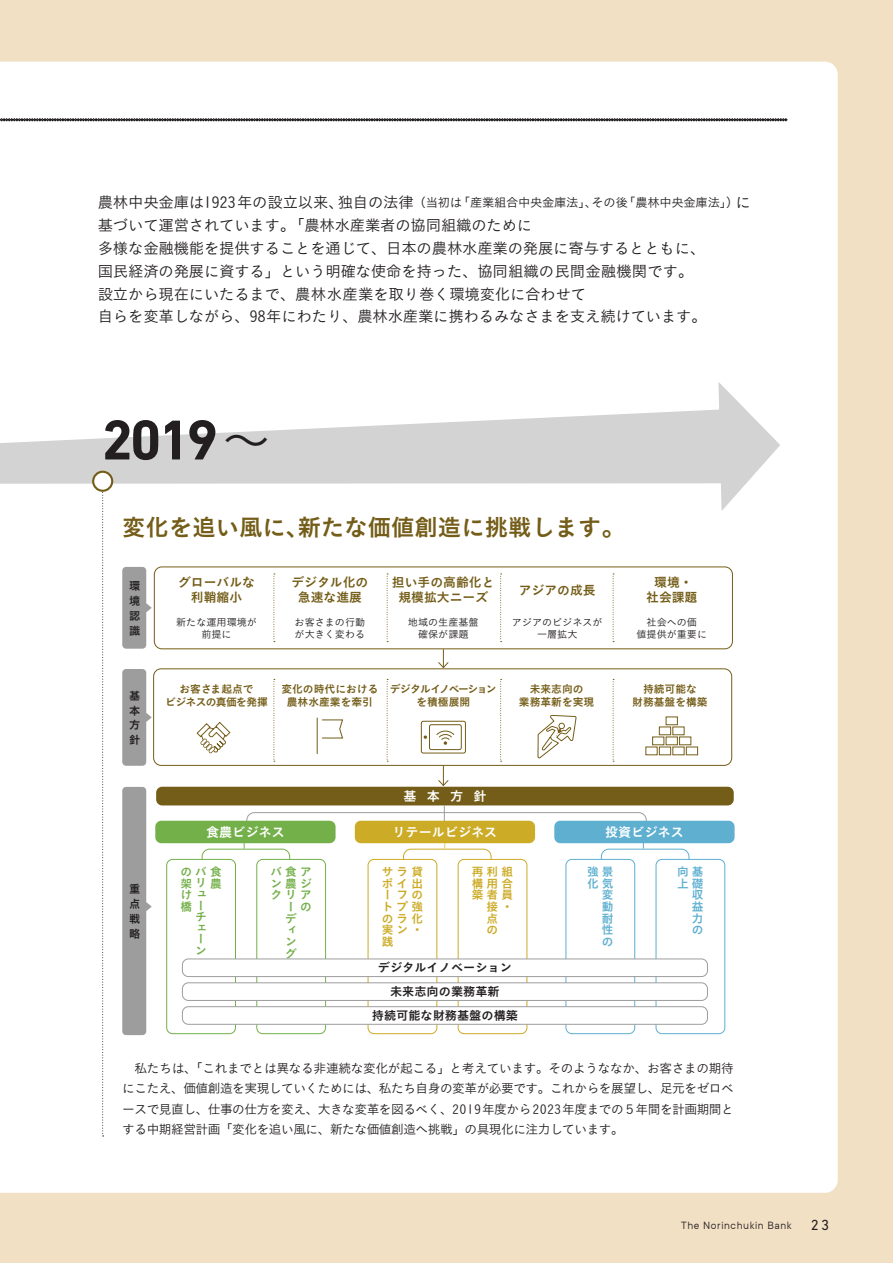
<style>
.page{position:relative;width:893px;height:1263px;background:#f2e0c5}
.page>*{position:absolute;margin:0;border:0;box-sizing:border-box;transform-origin:0 0}
.t1{font:700 57.15px "DIN Next LT Pro";color:#231f20}
.t2{font:23.4px "Koburina Go Std N W6";color:#745d18}
.t3{font:15.45px/22.8px "Koburina Go Std N W3";letter-spacing:-.015em;color:#231f20}
.t4{font:14.85px "DIN Next LT Pro";color:#231f20}
.t5{font:13.2px "Koburina Go Std W6";color:#fff}
.t6{font:12.9px/15px "Koburina Go Std W6";color:#745d18;text-align:center}
.t7{font:12.75px/20.2px "Koburina Go Std N W3";letter-spacing:-.04em;color:#231f20;text-align:justify}
.t8{font:12.3px "Koburina Go Std N W3";letter-spacing:-.025em;color:#231f20}
.t9{font:12.15px/23.9px "Koburina Go Std W6";color:#231f20;text-align:center}
.t10{font:11.7px/11.7px "Koburina Go Std W6";color:#ccab26}
.t11{font:11.7px/11.7px "Koburina Go Std W6";color:#74b04a}
.t12{font:11.7px "TT Commons";letter-spacing:.05em;color:#231f20}
.t13{font:11.7px/11.7px "Koburina Go Std W6";color:#5eafd0;text-align:right}
.t14{font:11.25px/14.9px "Koburina Go Std W6";color:#231f20;text-align:justify}
.t15{font:10.8px/13px "Koburina Go Std W6";color:#745d18;text-align:center}
.t16{font:10.8px/13px "Koburina Go Std W6";letter-spacing:-.06em;color:#745d18;text-align:center}
.t17{font:10.05px/11.7px "Koburina Go Std W3";color:#231f20;text-align:center}
.s1{font-size:15.45px}
.s2{font-family:"Koburina Go Std N W3";font-weight:400;font-size:46.5px}
</style>
<div class="page">
<div style="left:0;top:62px;width:838px;height:1131px;background:#fff"></div>
<div style="left:154px;top:566px;width:579px;height:83px;border:1px solid #745d18;border-radius:8px"></div>
<svg style="left:122px;top:567px;width:30px;height:82px"></svg>
<svg style="left:122px;top:669px;width:30px;height:97px"></svg>
<div style="left:167px;top:859px;width:68px;height:175px;background:#fff;border-radius:6px"></div>
<div style="left:166px;top:859px;width:70px;height:175px;border:1px solid #74b04a;border-radius:6px"></div>
<div style="left:257px;top:859px;width:69px;height:175px;background:#fff;border-radius:6px"></div>
<div style="left:256px;top:859px;width:70px;height:175px;border:1px solid #74b04a;border-radius:6px"></div>
<div style="left:368px;top:859px;width:69px;height:175px;background:#fff;border-radius:6px"></div>
<div style="left:368px;top:859px;width:69px;height:175px;border:1px solid #ccab26;border-radius:6px"></div>
<div style="left:458px;top:859px;width:69px;height:175px;background:#fff;border-radius:6px"></div>
<div style="left:458px;top:859px;width:69px;height:175px;border:1px solid #ccab26;border-radius:6px"></div>
<div style="left:566px;top:859px;width:69px;height:175px;background:#fff;border-radius:6px"></div>
<div style="left:566px;top:859px;width:69px;height:175px;border:1px solid #5eafd0;border-radius:6px"></div>
<div style="left:656px;top:859px;width:69px;height:175px;background:#fff;border-radius:6px"></div>
<div style="left:656px;top:859px;width:69px;height:175px;border:1px solid #5eafd0;border-radius:6px"></div>
<div style="left:156px;top:787px;width:578px;height:18px;background:#745d18;border-radius:6px"></div>
<div style="left:155px;top:821px;width:181px;height:22px;background:#74b04a;border-radius:6px"></div>
<div style="left:554px;top:821px;width:181px;height:22px;background:#5eafd0;border-radius:6px"></div>
<svg style="left:122px;top:787px;width:30px;height:248px"></svg>
<div style="left:182px;top:959px;width:525px;height:17px;background:#fff;border-radius:6px"></div>
<div style="left:182px;top:958px;width:526px;height:19px;border:1px solid #9d9d9e;border-radius:6px"></div>
<div style="left:182px;top:983px;width:525px;height:17px;background:#fff;border-radius:6px"></div>
<div style="left:182px;top:982px;width:526px;height:19px;border:1px solid #9d9d9e;border-radius:6px"></div>
<div style="left:182px;top:1007px;width:525px;height:17px;background:#fff;border-radius:6px"></div>
<div style="left:182px;top:1006px;width:526px;height:19px;border:1px solid #9d9d9e;border-radius:6px"></div>
<svg style="left:0;top:118px;width:787px;height:3px"></svg>
<svg style="left:0;top:409px;width:718px;height:92px;fill:#d4d3d3"></svg>
<svg style="left:718px;top:381px;width:64px;height:129px"></svg>
<svg style="left:102px;top:492px;width:2px;height:644px"></svg>
<svg style="left:196px;top:570px;width:502px;height:352px"></svg>
<div style="left:93px;top:472px;width:19px;height:19px;background:#fff;border-radius:50%"></div>
<div style="left:92px;top:471px;width:21px;height:21px;border:2px solid #745d18;border-radius:50%"></div>
<p class="t8" style="left:98px;top:193px;width:655px"><span class="s1">農林中央金庫は1923 年の設立以来、独自の法律</span>（当初は「産業組合中央金庫法」、その後「農林中央金庫法」）<span class="s1">に</span></p>
<p class="t3" style="left:98px;top:214px;width:611px">基づいて運営されています。 「農林水産業者の協同組織のために<br>多様な金融機能を提供することを通じて、日本の農林水産業の発展に寄与するとともに、国民経済の発展に資する」という明確な使命を持った、協同組織の民間金融機関です。設立から現在にいたるまで、農林水産業を取り巻く環境変化に合わせて<br>自らを変革しながら、98年にわたり、農林水産業に携わるみなさまを支え続けています。</p>
<h1 class="t1" style="left:102px;top:407px;width:170px">2019 <span class="s2">〜</span></h1>
<h2 class="t2" style="left:122px;top:509px;width:504px">変化を追い風に、新たな価値創造に挑戦します。</h2>
<p class="t6" style="left:291px;top:575px;width:78px">デジタル化の急速な進展</p>
<p class="t17" style="left:295px;top:617px;width:72px;text-align:left">お客さまの⾏動が⼤きく変わる</p>
<p class="t6" style="left:178px;top:575px;width:78px">グローバルな利鞘縮⼩</p>
<p class="t17" style="left:176px;top:617px;width:82px">新たな運用環境が前提に</p>
<p class="t6" style="left:392px;top:575px;width:104px">担い手の高齢化と規模拡大ニーズ</p>
<p class="t17" style="left:408px;top:617px;width:72px">地域の⽣産基盤確保が課題</p>
<p class="t14" style="left:129px;top:579px;width:12px">環境認識</p>
<p class="t6" style="left:646px;top:575px;width:53px">環境・社会課題</p>
<p class="t6" style="left:519px;top:583px;width:78px">アジアの成長</p>
<p class="t17" style="left:512px;top:617px;width:92px">アジアのビジネスが⼀層拡⼤</p>
<p class="t17" style="left:636px;top:617px;width:72px">社会への価<br>値提供が重要に</p>
<p class="t14" style="left:129px;top:688px;width:12px">基本⽅針</p>
<p class="t14" style="left:129px;top:882px;width:12px">重点戦略</p>
<p class="t16" style="left:165px;top:683px;width:104px">お客さま起点で<br>ビジネスの真価を発揮</p>
<p class="t15" style="left:281px;top:683px;width:99px">変化の時代における農林⽔産業を牽引</p>
<p class="t16" style="left:390px;top:683px;width:108px">デジタルイノベーションを積極展開</p>
<p class="t15" style="left:519px;top:683px;width:77px">未来志向の<br>業務⾰新を実現</p>
<p class="t15" style="left:632px;top:683px;width:77px">持続可能な<br>財務基盤を構築</p>
<p class="t5" style="left:403px;top:786px;width:85px">基本方針</p>
<p class="t5" style="left:206px;top:822px;width:80px">食農ビジネス</p>
<p class="t5" style="left:392px;top:822px;width:107px">リテールビジネス</p>
<p class="t5" style="left:605px;top:822px;width:80px">投資ビジネス</p>
<p class="t11" style="left:180px;top:866px;width:42px">のバ食架リ<br>けュ<br>橋</p>
<p class="t11" style="left:210px;top:878px;width:13px">農</p>
<p class="t11" style="left:195px;top:900px;width:12px;line-height:11.2px">ーチェーン</p>
<p class="t11" style="left:270px;top:866px;width:42px">バ食ア</p>
<p class="t11" style="left:270px;top:878px;width:43px">ン農ジ</p>
<p class="t11" style="left:270px;top:889px;width:25px">クリ</p>
<p class="t11" style="left:285px;top:901px;width:8px">ー</p>
<p class="t11" style="left:285px;top:913px;width:13px">デ</p>
<p class="t11" style="left:285px;top:924px;width:12px">ィ</p>
<p class="t11" style="left:285px;top:936px;width:12px">ン</p>
<p class="t11" style="left:285px;top:948px;width:13px">グ</p>
<p class="t11" style="left:300px;top:889px;width:12px">アの</p>
<p class="t10" style="left:382px;top:866px;width:42px">サラ貸ポイ<br>ー<br>トプ強のラ化実ン・践</p>
<p class="t10" style="left:411px;top:878px;width:12px">出</p>
<p class="t10" style="left:397px;top:889px;width:27px">フの</p>
<p class="t10" style="left:472px;top:866px;width:42px">再利組</p>
<p class="t10" style="left:472px;top:878px;width:42px">構用合</p>
<p class="t10" style="left:472px;top:889px;width:42px">築者員</p>
<p class="t10" style="left:487px;top:901px;width:24px">接・</p>
<p class="t10" style="left:487px;top:913px;width:12px">点</p>
<p class="t10" style="left:487px;top:924px;width:12px">の</p>
<p class="t9" style="left:372px;top:956px;width:148px">デジタルイノベーション未来志向の業務革新<br>持続可能な財務基盤の構築</p>
<p class="t13" style="left:587px;top:866px;width:28px">強景化気変<br>動<br>耐<br>性<br>の</p>
<p class="t13" style="left:677px;top:866px;width:28px">向基上礎収<br>益<br>力<br>の</p>
<p class="t7" style="left:122px;top:1058px;width:613px">　私たちは、「これまでとは異なる非連続な変化が起こる」と考えています。そのようななか、お客さまの期待にこたえ、価値創造を実現していくためには、私たち自身の変革が必要です。これからを展望し、足元をゼロベースで見直し、仕事の仕方を変え、大きな変革を図るべく、2019年度から2023年度までの５年間を計画期間とする中期経営計画「変化を追い風に、新たな価値創造へ挑戦」の具現化に注力しています。</p>
<p class="t12" style="left:681px;top:1218px;width:112px">The Norinchukin Bank</p>
<p class="t4" style="left:811px;top:1216px;width:20px">23</p>
</div>
